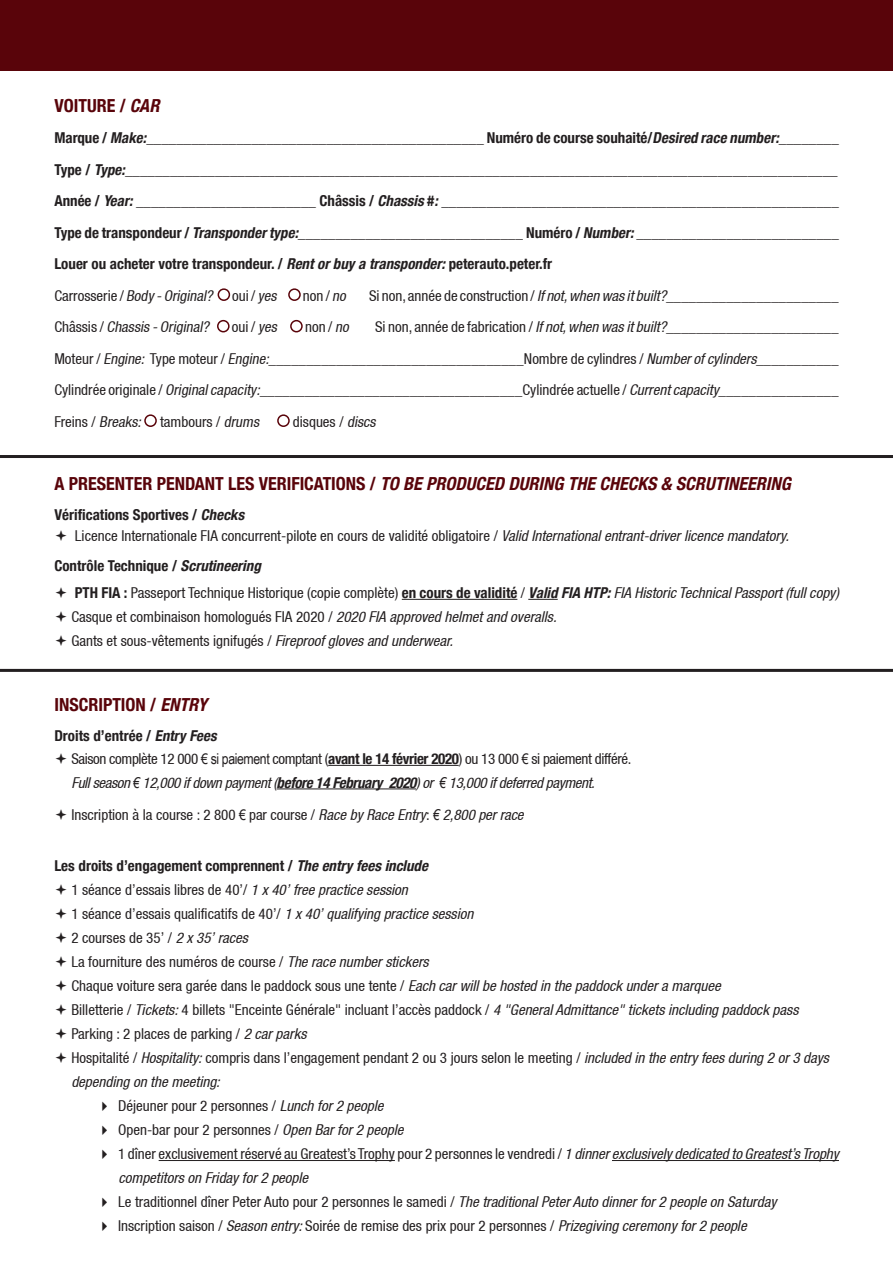
<style>
.page{position:relative;width:893px;height:1263px;background:#fff}
.page>*{position:absolute;margin:0;border:0;box-sizing:border-box;transform-origin:0 0}
.t1{font:italic 700 condensed 18px "Helvetica 77";color:#59040a}
.t2{font:700 condensed 18px "Helvetica 77";color:#59040a}
.t3{font:condensed 15px "Helvetica 57";color:#231f20}
.PUCE_etoile{font:700 condensed 15px "Helvetica 77";color:#231f20}
.PUCE_etoile-2{font:italic condensed 15px/24px "Helvetica 57";letter-spacing:-.015em;color:#231f20}
.t4{font:italic 700 condensed 15px "Helvetica 77";color:#231f20}
.t5{font:condensed 15px "Helvetica 57";letter-spacing:-.025em;color:#231f20}
.t6{font:italic condensed 15px "Helvetica 57";color:#231f20}
.s1{font-style:italic}
.s2{font-style:normal}
.s3{font-family:"Helvetica 77";font-weight:700;font-style:italic}
.s4{font-family:"Helvetica 57";font-weight:400;font-style:normal}
.s5{font-family:"Helvetica 57";font-weight:400}
.s6{font-family:"Helvetica 77";font-weight:700}
.s7{font-family:"Arial Narrow";font-stretch:normal}
.s8{font-family:"Arial Narrow";font-style:italic;font-stretch:normal}
</style>
<div class="page">
<div style="left:0;top:0;width:893px;height:70px;background:#59040a"></div>
<div style="left:218px;top:288px;width:12px;height:13px;border:2px solid #59040a;border-radius:50%"></div>
<div style="left:288px;top:288px;width:13px;height:13px;border:2px solid #59040a;border-radius:50%"></div>
<div style="left:217px;top:320px;width:13px;height:12px;border:2px solid #59040a;border-radius:50%"></div>
<div style="left:290px;top:320px;width:13px;height:12px;border:2px solid #59040a;border-radius:50%"></div>
<div style="left:144px;top:414px;width:13px;height:13px;border:2px solid #59040a;border-radius:50%"></div>
<div style="left:277px;top:414px;width:13px;height:13px;border:2px solid #59040a;border-radius:50%"></div>
<hr style="left:402px;top:599px;width:115px;height:1px;background:#231f20">
<hr style="left:528px;top:599px;width:30px;height:1px;background:#231f20">
<hr style="left:328px;top:765px;width:131px;height:1px;background:#231f20">
<hr style="left:277px;top:788px;width:139px;height:1px;background:#231f20">
<hr style="left:159px;top:1160px;width:236px;height:1px;background:#231f20">
<hr style="left:612px;top:1160px;width:227px;height:1px;background:#231f20">
<hr style="left:0;top:455px;width:893px;height:3px;background:#231f20">
<hr style="left:0;top:669px;width:893px;height:3px;background:#231f20">
<p class="t2" style="left:54px;top:95px;width:106px">VOITURE / <span class="s1">CAR</span></p>
<p class="PUCE_etoile" style="left:54px;top:129px;width:786px">Marque / <span class="s1">Make:</span>_____________________________________________ Numéro de course souhaité/<span class="s1">Desired race number:</span>________</p>
<p class="PUCE_etoile" style="left:54px;top:161px;width:785px">Type / <span class="s1">Type:</span>_______________________________________________________________________________________________</p>
<p class="PUCE_etoile" style="left:54px;top:192px;width:786px">Année / <span class="s1">Year:</span>________________________ Châssis / <span class="s1">Chassis</span> #<span class="s1">:</span>_____________________________________________________</p>
<p class="PUCE_etoile" style="left:54px;top:224px;width:786px">Ty p e d e t r a n s p o n d e u r / <span class="s1">Transpondertype:______________________________</span> N u m é r o / <span class="s1">Number:</span>___________________________</p>
<p class="PUCE_etoile" style="left:54px;top:255px;width:499px">Louer ou acheter votre transpondeur. / <span class="s1">Rent or buy a transponder:</span> peterauto.peter.fr</p>
<p class="t6" style="left:54px;top:287px;width:227px"><span class="s2">C a r ro s s e r i e /</span> Body -Original? <span class="s2">o u i /</span> yes</p>
<p class="t3" style="left:303px;top:287px;width:47px">non / <span class="s1">no</span></p>
<p class="t3" style="left:369px;top:287px;width:475px">Si non, année de construction / <span class="s1">If not, when was it built?</span><span class="s3">_______________________</span></p>
<p class="t6" style="left:54px;top:318px;width:159px"><span class="s2">C h â s s i s /</span> Chassis -Original?</p>
<p class="t3" style="left:232px;top:318px;width:49px">oui / <span class="s1">yes</span></p>
<p class="t3" style="left:305px;top:318px;width:48px">non / <span class="s1">no</span></p>
<p class="t3" style="left:375px;top:318px;width:468px">Si non, année de fabrication / <span class="s1">If not, when was it built?</span><span class="s3">_______________________</span></p>
<p class="t4" style="left:54px;top:350px;width:789px"><span class="s4">M o t e u r /</span> <span class="s5">Engine:</span> <span class="s4">Ty p e m o t e u r /</span> <span class="s5">Engine:</span>_______________________________<span class="s5">___</span><span class="s4">N o m b r e d e c y l i n d r e s /</span> <span class="s5">Num b er o f cylin ders</span>___________</p>
<p class="t4" style="left:54px;top:381px;width:789px"><span class="s4">C y l i n d r é e o r i g i n a l e /</span> <span class="s5">Originalcapacity:_</span>________________________________<span class="s5">__</span><span class="s4">C y l i n d r é e a c t u e l l e /</span> <span class="s5">Curren t capa city___</span>_____________</p>
<p class="t3" style="left:54px;top:413px;width:209px">Freins / <span class="s1">Breaks:</span> tambours / <span class="s1">drums</span></p>
<p class="t3" style="left:293px;top:413px;width:87px">disques / <span class="s1">discs</span></p>
<p class="t1" style="left:54px;top:473px;width:738px"><span class="s2">A PRESENTER PENDANT LES VERIFICATIONS /</span> TO BE PRODUCED DURING THE CHECKS &amp; SCRUTINEERING</p>
<p class="PUCE_etoile" style="left:54px;top:506px;width:195px">Vérifications Sportives / <span class="s1">Checks</span></p>
<p class="t3" style="left:75px;top:527px;width:716px">Licence Internationale FIA concurrent-pilote en cours de validité obligatoire / <span class="s1">Valid International entrant-driver licence mandatory.</span></p>
<p class="PUCE_etoile" style="left:54px;top:557px;width:208px">Contrôle Technique / <span class="s1">Scrutineering</span></p>
<p class="t3" style="left:75px;top:584px;width:766px"><span class="s6">PTH FIA :</span> Passeport Technique Historique (copie complète) <span class="s6">en cours de validité</span> / <span class="s3">Valid FIA HTP:</span> <span class="s1">FIA Historic Technical Passport (full copy)</span></p>
<p class="t3" style="left:71px;top:608px;width:487px">Casque et combinaison homologués FIA 2020 / <span class="s1">2020 FIA approved helmet and overalls.</span></p>
<p class="t3" style="left:71px;top:632px;width:383px">Gants et sous-vêtements ignifugés / <span class="s1">Fireproof gloves and underwear.</span></p>
<p class="t2" style="left:54px;top:693px;width:154px">INSCRIPTION / <span class="s1">ENTRY</span></p>
<p class="PUCE_etoile" style="left:54px;top:726px;width:167px">Droits d’entrée / <span class="s1">Entry Fees</span></p>
<p class="t5" style="left:71px;top:750px;width:561px">Saison complète 12 000 <span class="s7">€ si paiement</span> comptant (<span class="s6">avant le 14 février 2020</span>) ou 13 000 <span class="s7">€</span> si paiement différé.</p>
<p class="PUCE_etoile-2" style="left:71px;top:770px;width:525px">Full season <span class="s7">€</span> 12,000 if down payment (<span class="s6">before 14 February 2020</span>) or <span class="s7">€</span> 13,000 if deferred payment.</p>
<p class="t3" style="left:71px;top:806px;width:454px">Inscription à la course : 2 800 <span class="s7">€</span> par course / <span class="s1">Race by Race Entry</span>: <span class="s8">€</span> <span class="s1">2,800 per race</span></p>
<p class="PUCE_etoile" style="left:54px;top:857px;width:375px">Les droits d’engagement comprennent / <span class="s1">The entry fees include</span></p>
<p class="t3" style="left:71px;top:881px;width:338px">1 séance d’essais libres de 40’/ <span class="s1">1 x 40’ free practice session</span></p>
<p class="t3" style="left:71px;top:905px;width:403px">1 séance d’essais qualificatifs de 40’/ <span class="s1">1 x 40’ qualifying practice session</span></p>
<p class="t3" style="left:71px;top:929px;width:178px">2 courses de 35’ / <span class="s1">2 x 35’ races</span></p>
<p class="t3" style="left:71px;top:953px;width:359px">La fourniture des numéros de course / <span class="s1">The race number stickers</span></p>
<p class="t3" style="left:71px;top:977px;width:651px">Chaque voiture sera garée dans le paddock sous une tente / <span class="s1">Each car will be hosted in the paddock under a marquee</span></p>
<p class="t3" style="left:71px;top:1001px;width:729px">Billetterie / <span class="s1">Tickets:</span> 4 billets "Enceinte Générale" incluant l’accès paddock / <span class="s1">4 "General Admittance" tickets including paddock pass</span></p>
<p class="t3" style="left:71px;top:1025px;width:237px">Parking : 2 places de parking / <span class="s1">2 car parks</span></p>
<p class="t3" style="left:71px;top:1049px;width:759px">Hospitalité / <span class="s1">Hospitality:</span> compris dans l’engagement pendant 2 ou 3 jours selon le meeting / <span class="s1">included in the entry fees during 2 or 3 days</span></p>
<p class="PUCE_etoile-2" style="left:71px;top:1070px;width:150px">depending on the meeting:</p>
<p class="t3" style="left:118px;top:1097px;width:267px">Déjeuner pour 2 personnes / <span class="s1">Lunch for 2 people</span></p>
<p class="t3" style="left:118px;top:1121px;width:287px">Open-bar pour 2 personnes / <span class="s1">Open Bar for 2 people</span></p>
<p class="PUCE_etoile-2" style="left:118px;top:1142px;width:722px"><span class="s2">1 dîner exclusivement réservé au Greatest’s Trophy pour 2 personnes le vendredi /</span> 1 dinner exclusively dedicated to Greatest’s Trophy competitors on Friday for 2 people</p>
<p class="t3" style="left:118px;top:1193px;width:660px">Le traditionnel dîner Peter Auto pour 2 personnes le samedi / <span class="s1">The traditional Peter Auto dinner for 2 people on Saturday</span></p>
<p class="t3" style="left:118px;top:1217px;width:630px">Inscription saison / <span class="s1">Season entry:</span> Soirée de remise des prix pour 2 personnes / <span class="s1">Prizegiving ceremony for 2 people</span></p>
</div>
